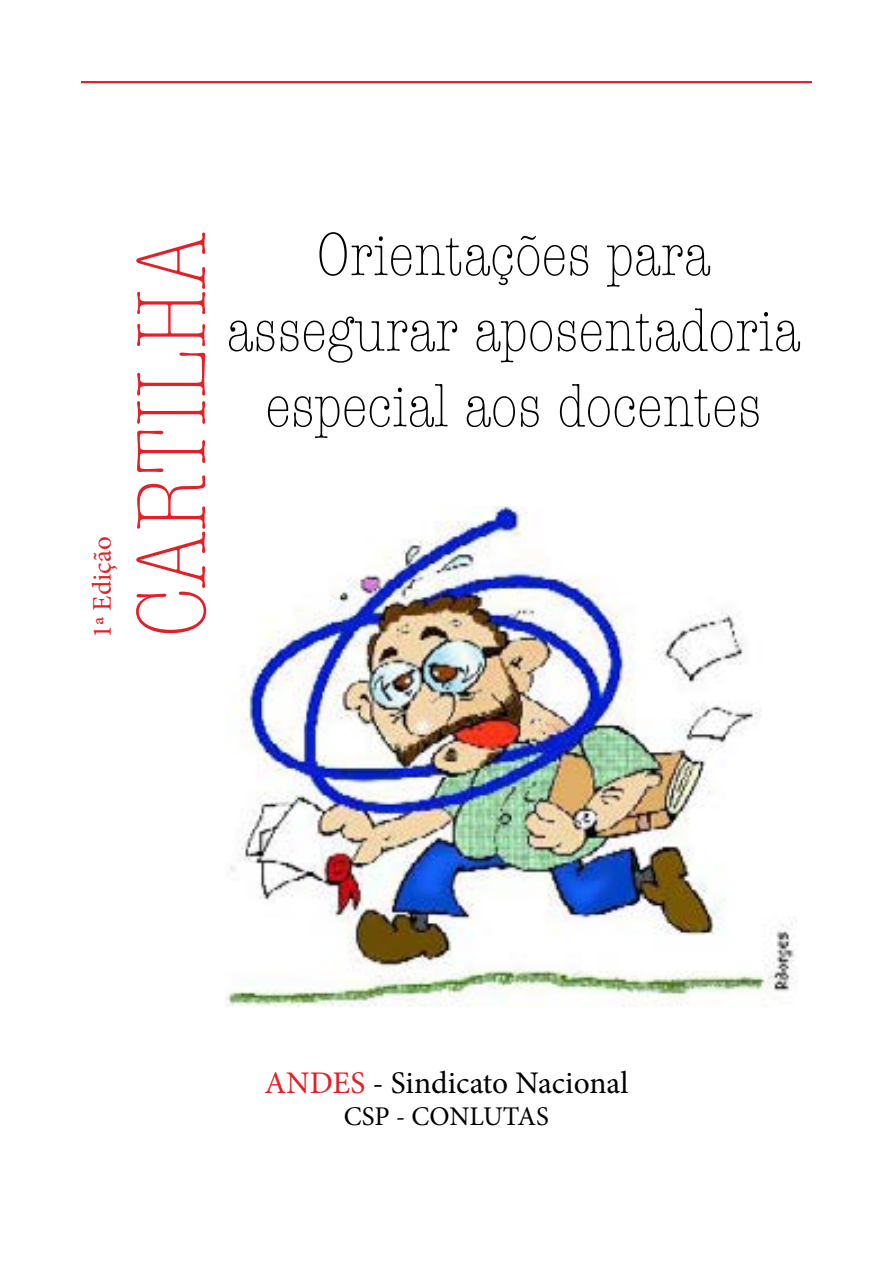
<style>
.page{position:relative;width:893px;height:1276px;background:#fff}
.page>*{position:absolute;margin:0;border:0;box-sizing:border-box;transform-origin:0 0}
.t1{font:300 condensed 101.25px "American Typewriter";color:#e41f26}
.t2{font:300 condensed 63px/75.6px "American Typewriter";color:#000;text-align:center}
.t3{font:31.5px "Minion Pro";color:#000}
.t4{font:27px "Minion Pro";letter-spacing:-.005em;color:#000}
.t5{font:27px "Minion Pro";color:#e41f26}
.s1{color:#e41f26}
</style>
<div class="page">
<hr style="left:81px;top:81px;width:731px;height:2px;background:#e41f26">
<img style="left:225px;top:506px;width:572px;height:501px">
<p class="t5" style="left:84px;top:638px;width:103px;rotate:-90deg">1ª Edição</p>
<h1 class="t1" style="left:104px;top:638px;width:407px;rotate:-90deg">CARTILHA</h1>
<p class="t2" style="left:227px;top:215px;width:575px">Orientações para assegurar aposentadoria especial aos docentes</p>
<p class="t3" style="left:264px;top:1061px;width:365px"><span class="s1">ANDES</span> - Sindicato Nacional</p>
<p class="t4" style="left:344px;top:1098px;width:207px">CSP - CONLUTAS</p>
</div>
